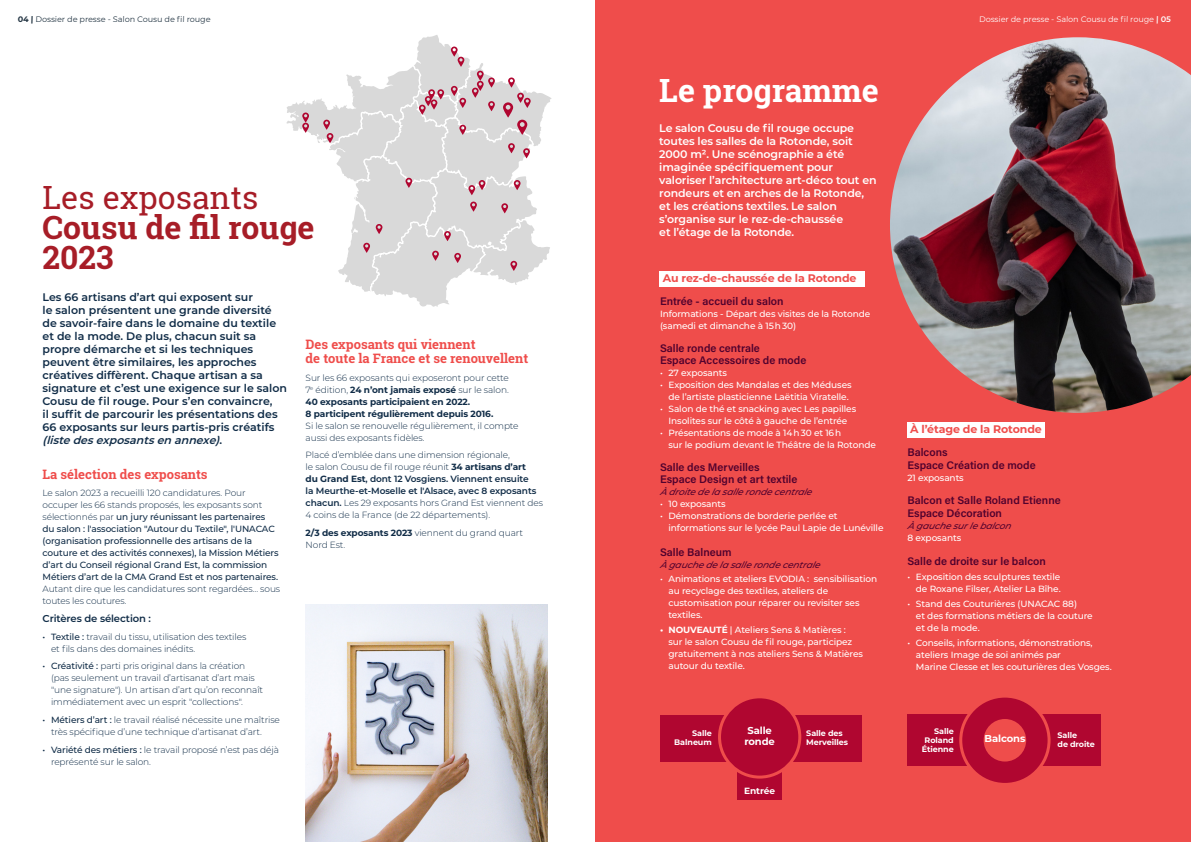
<style>
.page{position:relative;width:1191px;height:842px;background:#fff}
.page>*{position:absolute;margin:0;border:0;box-sizing:border-box;transform-origin:0 0}
.t1{font:700 32px/30px "Roboto Slab";color:#a71d27}
.t2{font:32px "Roboto Slab";color:#a71d27}
.t3{font:700 32px "Roboto Slab";color:#fff}
.t4{font:700 13px/14px "Roboto Slab";color:#ef4d4b}
.t5{font:600 11px/13px "Montserrat";color:#102c47}
.t6{font:600 11px/13px "Montserrat";letter-spacing:-.01em;color:#fff}
.t7{font:11px/12px "Acumin Variable Concept";color:#51022e}
.t8{font:700 11px "Montserrat";letter-spacing:-.01em;color:#ef4d4b}
.t9{font:600 10px "Montserrat";letter-spacing:-.01em;color:#102c47}
.t10{font:700 10px/11px "Montserrat";letter-spacing:-.01em;color:#fff;text-align:center}
.t11{font:500 9px/12px "Montserrat";letter-spacing:-.01em;color:#fff}
.t12{font:300 9px/12px "Montserrat";letter-spacing:-.01em;color:#102c47}
.t13{font:500 9px/12px "Montserrat";letter-spacing:-.01em;color:#102c47}
.t14{font:700 9px/12px "Montserrat";letter-spacing:-.01em;color:#102c47}
.t15{font:italic 500 9px "Montserrat";color:#51022e}
.t16{font:700 9px "Montserrat";letter-spacing:-.01em;color:#fff}
.t17{font:700 8px/9px "Montserrat";letter-spacing:-.01em;color:#fff}
.t18{font:8px "Montserrat";color:#233543}
.t19{font:8px "Montserrat";color:#fff}
.s1{font-weight:700}
.s2{font-weight:600}
.s3{font-style:italic}
.s4{font-weight:300}
.s5{font-weight:500}
</style>
<div class="page">
<div style="left:595px;top:0;width:596px;height:842px;background:#ef4d4b"></div>
<div style="left:659px;top:271px;width:205px;height:15px;background:#fff"></div>
<div style="left:906px;top:422px;width:138px;height:15px;background:#fff"></div>
<div style="left:660px;top:715px;width:99px;height:47px;background:#b00630"></div>
<div style="left:760px;top:715px;width:101px;height:47px;background:#b00630"></div>
<div style="left:737px;top:758px;width:45px;height:42px;background:#b00630"></div>
<div style="left:719px;top:697px;width:81px;height:80px;background:#b00630;border-radius:50%"></div>
<div style="left:718px;top:695px;width:83px;height:84px;border:3px solid #ef4d4b;border-radius:50%"></div>
<div style="left:907px;top:714px;width:98px;height:52px;background:#b00630"></div>
<div style="left:1006px;top:714px;width:94px;height:52px;background:#b00630"></div>
<div style="left:960px;top:696px;width:89px;height:88px;background:#b00630;border-radius:50%"></div>
<div style="left:959px;top:695px;width:91px;height:91px;border:3px solid #ef4d4b;border-radius:50%"></div>
<div style="left:983px;top:719px;width:43px;height:42px;background:#ef4d4b;border-radius:50%"></div>
<img style="left:890px;top:37px;width:301px;height:376px">
<img style="left:305px;top:604px;width:242px;height:238px">
<svg style="left:286px;top:35px;width:266px;height:272px"></svg>
<p class="t18" style="left:18px;top:14px;width:195px"><span class="s1">04 |</span> Dossier de presse - Salon Cousu de fil rouge</p>
<p class="t19" style="left:979px;top:14px;width:194px">Dossier de presse - Salon Cousu de fil rouge <span class="s2">| 05</span></p>
<h1 class="t2" style="left:43px;top:176px;width:217px">Les exposants</h1>
<h1 class="t1" style="left:43px;top:212px;width:274px">Cousu de fil rouge<br>2023</h1>
<p class="t5" style="left:43px;top:290px;width:246px">Les 66 artisans d’art qui exposent sur<br>le salon présentent une grande diversité de savoir-faire dans le domaine du textile et de la mode. De plus, chacun suit sa propre démarche et si les techniques peuvent être similaires, les approches créatives diffèrent. Chaque artisan a sa signature et c’est une exigence sur le salon Cousu de fil rouge. Pour s’en convaincre,<br>il suffit de parcourir les présentations des 66 exposants sur leurs partis-pris créatifs <span class="s3">(listedesexposantsen annexe)</span>.</p>
<h2 class="t4" style="left:43px;top:467px;width:167px">La sélection des exposants</h2>
<p class="t13" style="left:43px;top:487px;width:238px"><span class="s4">Le salon 2023 a recueilli 120 candidatures. Pour occuper les 66 stands proposés, les exposants sont sélectionnés par</span> un jury réunissant les partenaires du salon : l'association "Autour du Textile", l'UNACAC (organisation professionnelle des artisans de la couture et des activités connexes), la Mission Métiers d’art du Conseil régional Grand Est, la commission Métiers d’art de la CMA Grand Est et nos partenaires.</p>
<p class="t12" style="left:43px;top:583px;width:239px">Autant dire que les candidatures sont regardées… sous toutes les coutures.</p>
<p class="t9" style="left:43px;top:611px;width:110px">Critères de sélection :</p>
<p class="t12" style="left:51px;top:630px;width:197px;text-indent:-9px"><span class="s5">• Textile :</span> travail du tissu, utilisation des textiles et fils dans des domaines inédits.</p>
<p class="t12" style="left:51px;top:660px;width:214px;text-indent:-9px"><span class="s5">• Créativité :</span> parti pris original dans la création (pas seulement un travail d’artisanat d’art mais "une signature"). Un artisan d’art qu’on reconnaît immédiatement avec un esprit "collections".</p>
<p class="t12" style="left:51px;top:714px;width:230px;text-indent:-9px"><span class="s5">• Métiers d’art :</span> le travail réalisé nécessite une maîtrise très spécifique d’une technique d’artisanat d’art.</p>
<p class="t12" style="left:51px;top:743px;width:229px;text-indent:-9px"><span class="s5">• Variété des métiers :</span> le travail proposé n’est pas déjà représenté sur le salon.</p>
<h2 class="t4" style="left:305px;top:337px;width:224px">Des exposants qui viennent<br>de toute la France et se renouvellent</h2>
<p class="t14" style="left:305px;top:371px;width:205px"><span class="s4">Sur les 66 exposants qui exposeront pour cette 7</span><sup>e</sup> <span class="s4">édition,</span> 24 n’ont jamais exposé <span class="s4">sur le salon.<br></span>40 exposants participaient en 2022.<br>8 participent régulièrement depuis 2016.</p>
<p class="t12" style="left:305px;top:419px;width:214px">Si le salon se renouvelle régulièrement, il compte aussi des exposants fidèles.</p>
<p class="t12" style="left:305px;top:449px;width:239px">Placé d’emblée dans une dimension régionale,<br>le salon Cousu de fil rouge réunit <span class="s1">34 artisans d’art<br>du Grand Est</span><span class="s2">, dont 12 Vosgiens. Viennent ensuite<br>la Meurthe-et-Moselle et l'Alsace, avec 8 exposants chacun.</span> Les 29 exposants hors Grand Est viennent des 4 coins de la France (de 22 départements).</p>
<p class="t12" style="left:305px;top:526px;width:219px"><span class="s1">2/3 des exposants 2023</span> viennent du grand quart<br>Nord Est.</p>
<h1 class="t3" style="left:659px;top:69px;width:221px">Le programme</h1>
<p class="t6" style="left:659px;top:121px;width:219px">Le salon Cousu de fil rouge occupe toutes les salles de la Rotonde, soit 2000 m². Une scénographie a été imaginée spécifiquement pour valoriser l’architecture art-déco tout en rondeurs et en arches de la Rotonde, et les créations textiles. Le salon s’organise sur le rez-de-chaussée<br>et l’étage de la Rotonde.</p>
<p class="t8" style="left:663px;top:270px;width:195px">Au rez-de-chaussée de la Rotonde</p>
<p class="t7" style="left:660px;top:295px;width:125px">Entrée - accueil du salon</p>
<p class="t11" style="left:660px;top:308px;width:212px">Informations - Départ des visites de la Rotonde (samedi et dimanche à 15 h 30)</p>
<p class="t7" style="left:660px;top:342px;width:148px">Salle ronde centrale<br>Espace Accessoires de mode</p>
<p class="t11" style="left:660px;top:367px;width:68px">• 27 exposants</p>
<p class="t11" style="left:668px;top:379px;width:185px;text-indent:-9px">• Exposition des Mandalas et des Méduses de l’artiste plasticienne Laëtitia Viratelle.</p>
<p class="t11" style="left:660px;top:403px;width:198px;text-align:center">• Salon de thé et snacking avec Les papilles<br>Insolites sur le côté à gauche de l’entrée</p>
<p class="t11" style="left:668px;top:427px;width:209px;text-indent:-9px">• Présentations de mode à 14 h 30 et 16 h<br>sur le podium devant le Théâtre de la Rotonde</p>
<p class="t7" style="left:660px;top:461px;width:139px">Salle des Merveilles<br>Espace Design et art textile</p>
<p class="t15" style="left:660px;top:486px;width:156px">À droitedelasallerondecentrale</p>
<p class="t11" style="left:660px;top:498px;width:67px">• 10 exposants</p>
<p class="t11" style="left:668px;top:510px;width:216px;text-indent:-9px">• Démonstrations de borderie perlée et informations sur le lycée Paul Lapie de Lunéville</p>
<p class="t7" style="left:660px;top:545px;width:73px">Salle Balneum</p>
<p class="t15" style="left:660px;top:558px;width:165px">À gauchedelasallerondecentrale</p>
<p class="t11" style="left:668px;top:573px;width:210px;text-indent:-9px">• Animations et ateliers EVODIA : sensibilisation au recyclage des textiles, ateliers de customisation pour réparer ou revisiter ses textiles.</p>
<p class="t11" style="left:668px;top:624px;width:196px;text-indent:-9px"><span class="s1">• NOUVEAUTÉ</span> | Ateliers Sens &amp; Matières :<br>sur le salon Cousu de fil rouge, participez gratuitement à nos ateliers Sens &amp; Matières autour du textile.</p>
<p class="t17" style="left:674px;top:729px;width:39px;text-align:right">Salle<br>Balneum</p>
<p class="t10" style="left:744px;top:724px;width:32px">Salle ronde</p>
<p class="t17" style="left:806px;top:729px;width:43px">Salle des<br>Merveilles</p>
<p class="t16" style="left:744px;top:785px;width:32px">Entrée</p>
<p class="t8" style="left:910px;top:421px;width:133px">À l’étage de la Rotonde</p>
<p class="t7" style="left:907px;top:445px;width:130px;line-height:13px">Balcons<br>Espace Création de mode</p>
<p class="t11" style="left:907px;top:471px;width:58px">21 exposants</p>
<p class="t7" style="left:907px;top:493px;width:155px;line-height:13px">Balcon et Salle Roland Etienne<br>Espace Décoration</p>
<p class="t15" style="left:907px;top:519px;width:108px">À gauchesurlebalcon</p>
<p class="t11" style="left:907px;top:531px;width:55px">8 exposants</p>
<p class="t7" style="left:907px;top:555px;width:140px">Salle de droite sur le balcon</p>
<p class="t11" style="left:907px;top:570px;width:155px;text-align:right">• Exposition des sculptures textile de Roxane Filser, Atelier La Bîhe.</p>
<p class="t11" style="left:916px;top:597px;width:178px;text-indent:-9px">• Stand des Couturières (UNACAC 88)<br>et des formations métiers de la couture et de la mode.</p>
<p class="t11" style="left:916px;top:636px;width:197px;text-indent:-9px">• Conseils, informations, démonstrations, ateliers Image de soi animés par<br>Marine Clesse et les couturières des Vosges.</p>
<p class="t17" style="left:922px;top:726px;width:33px;text-align:right">Salle<br>Roland<br>Étienne</p>
<p class="t10" style="left:984px;top:733px;width:42px">Balcons</p>
<p class="t17" style="left:1057px;top:730px;width:39px">Salle<br>de droite</p>
</div>
